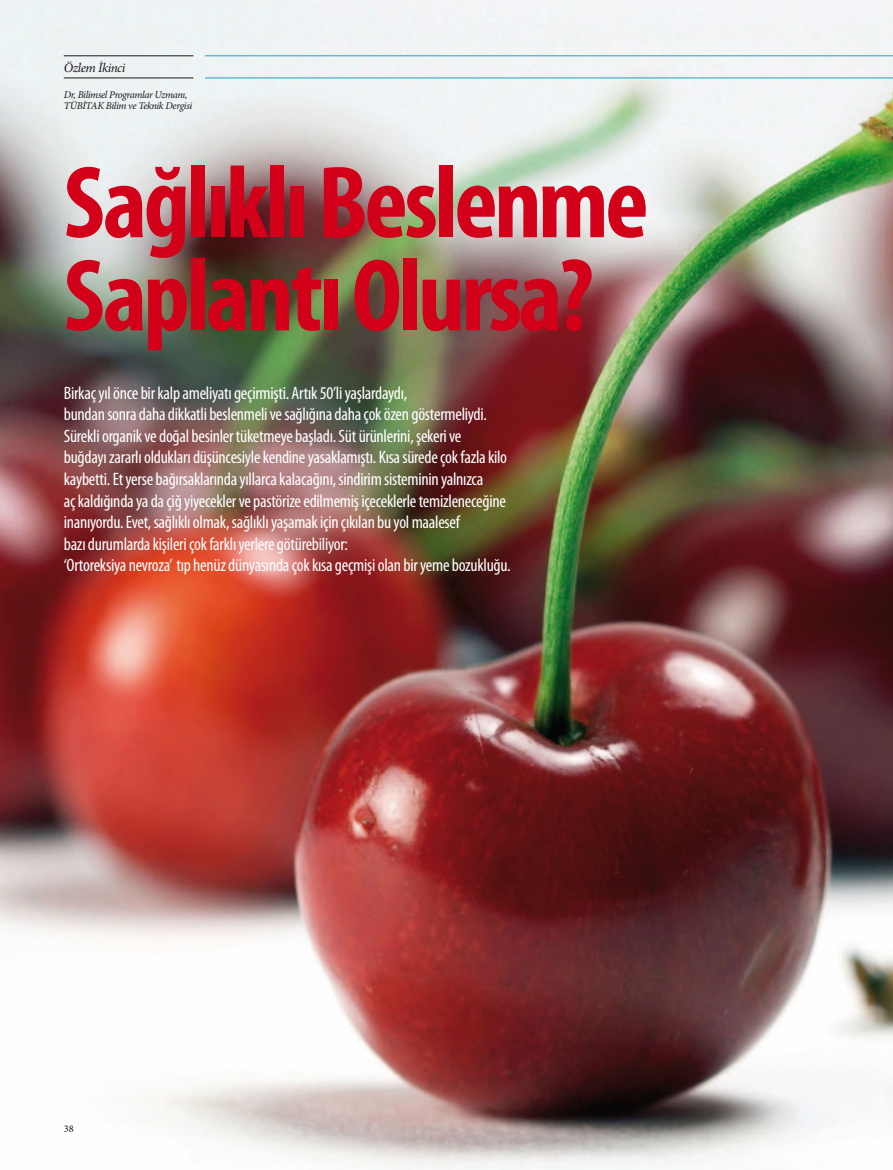
<style>
.page{position:relative;width:893px;height:1170px;background:#fff}
.page>*{position:absolute;margin:0;border:0;box-sizing:border-box;transform-origin:0 0}
.t1{font:700 condensed 103.5px/93px "Myriad Pro";letter-spacing:-.035em;color:#d20019}
.t2{font:condensed 18px/21.6px "Myriad Pro";letter-spacing:-.015em;color:#fff}
.t3{font:italic 13.2px "Minion Pro";letter-spacing:-.035em;color:#1a171c}
.t4{font:italic 10.35px/10.4px "Minion Pro";letter-spacing:-.035em;color:#1a171c}
.t5{font:10.35px "Minion Pro";color:#1a171c}
</style>
<div class="page">
<img style="left:0;top:0;width:893px;height:1169px">
<hr style="left:64px;top:56px;width:129px;height:1px;background:#1a171c">
<hr style="left:64px;top:78px;width:129px;height:1px;background:#1a171c">
<hr style="left:205px;top:56px;width:688px;height:1px;background:#2699d1">
<hr style="left:205px;top:78px;width:688px;height:1px;background:#2699d1">
<p class="t3" style="left:64px;top:58px;width:63px">Özlem İkinci</p>
<p class="t4" style="left:64px;top:90px;width:130px">Dr, Bilimsel Programlar Uzmanı,<br>TÜBİTAK Bilim ve Teknik Dergisi</p>
<h1 class="t1" style="left:64px;top:154px;width:586px">Sağlıklı Beslenme<br>Saplantı Olursa?</h1>
<p class="t2" style="left:64px;top:381px;width:448px">Birkaç yıl önce bir kalp ameliyatı geçirmişti. Artık 50’li yaşlardaydı,<br>bundan sonra daha dikkatli beslenmeli ve sağlığına daha çok özen göstermeliydi.<br>Sürekli organik ve doğal besinler tüketmeye başladı. Süt ürünlerini, şekeri ve<br>buğdayı zararlı oldukları düşüncesiyle kendine yasaklamıştı. Kısa sürede çok fazla kilo kaybetti. Et yerse bağırsaklarında yıllarca kalacağını, sindirim sisteminin yalnızca<br>aç kaldığında ya da çiğ yiyecekler ve pastörize edilmemiş içeceklerle temizleneceğine inanıyordu. Evet, sağlıklı olmak, sağlıklı yaşamak için çıkılan bu yol maalesef<br>bazı durumlarda kişileri çok farklı yerlere götürebiliyor:<br>‘Ortoreksiya nevroza’ tıp henüz dünyasında çok kısa geçmişi olan bir yeme bozukluğu.</p>
<p class="t5" style="left:64px;top:1121px;width:11px">38</p>
</div>
